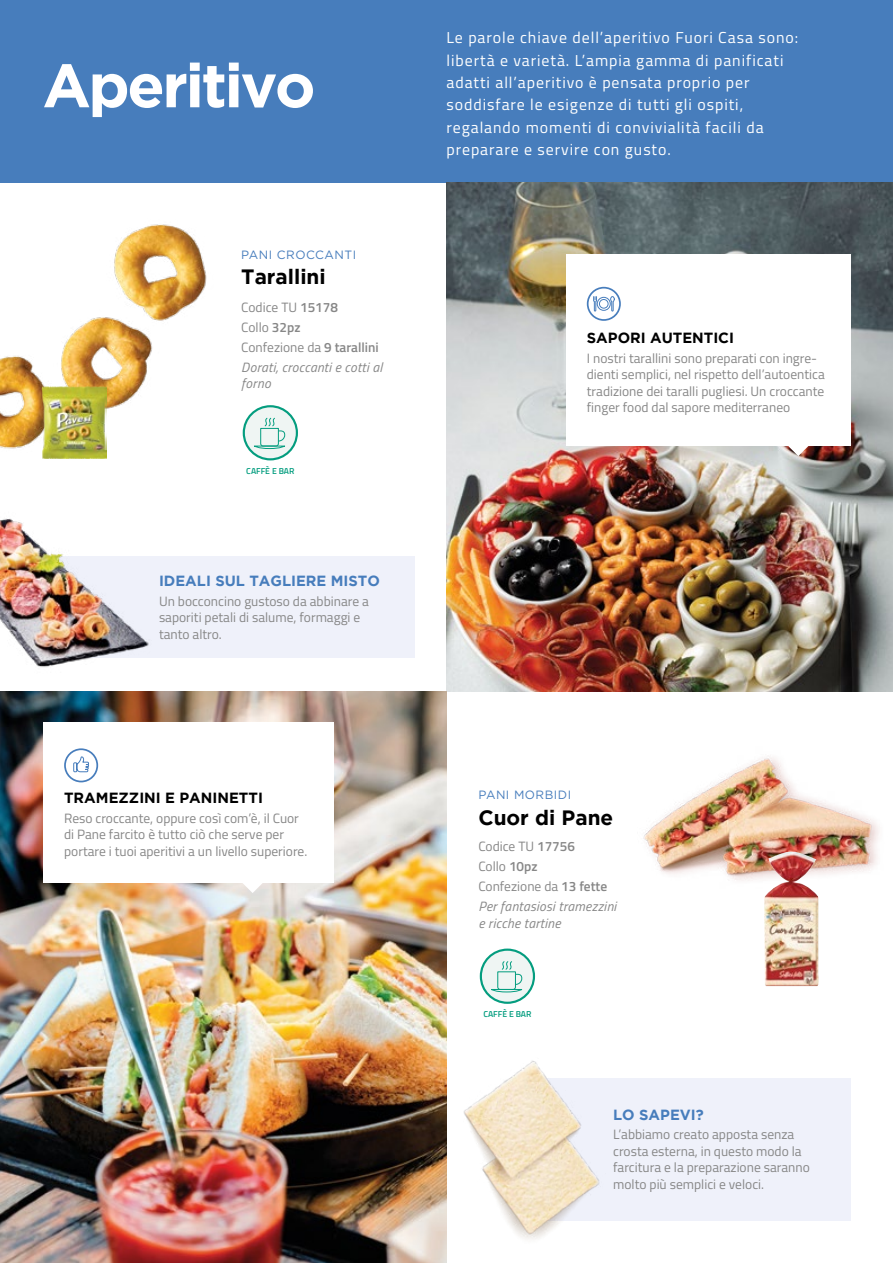
<style>
.page{position:relative;width:893px;height:1263px;background:#fff}
.page>*{position:absolute;margin:0;border:0;box-sizing:border-box;transform-origin:0 0}
.t1{font:700 61.2px "Gotham";letter-spacing:-.04em;color:#fff}
.t2{font:700 20.7px "Gotham";color:#000}
.t3{font:15.9px/22.4px "Titillium Web";letter-spacing:.06em;color:#fff}
.t4{font:700 14.7px "Gotham";color:#000}
.t5{font:700 14.7px "Gotham";color:#477dbc}
.t6{font:13.5px/16.5px "Titillium Web";color:#878787}
.t7{font:italic 13.5px "Titillium Web";letter-spacing:.02em;color:#878787}
.t8{font:12px "Gotham";letter-spacing:.04em;color:#477dbc}
.t9{font:600 8.7px "Titillium Web";color:#049d7f}
.s1{font-weight:600}
.s2{font-style:italic}
</style>
<div class="page">
<div style="left:0;top:0;width:893px;height:183px;background:#477dbc"></div>
<img style="left:446px;top:183px;width:447px;height:508px">
<img style="left:0;top:691px;width:446px;height:572px">
<div style="left:566px;top:254px;width:284px;height:191px;background:#fff"></div>
<div style="left:587px;top:287px;width:34px;height:34px;border:2px solid #477dbc;border-radius:50%"></div>
<svg style="left:593px;top:296px;width:22px;height:15px"></svg>
<div style="left:43px;top:722px;width:290px;height:160px;background:#fff"></div>
<div style="left:64px;top:748px;width:34px;height:34px;border:2px solid #477dbc;border-radius:50%"></div>
<svg style="left:73px;top:756px;width:16px;height:17px"></svg>
<div style="left:53px;top:556px;width:362px;height:102px;background:#eff1fa"></div>
<div style="left:524px;top:1078px;width:326px;height:142px;background:#eff1fa"></div>
<svg style="left:787px;top:445px;width:22px;height:11px"></svg>
<svg style="left:242px;top:882px;width:21px;height:11px"></svg>
<img style="left:405px;top:1002px;width:282px;height:261px">
<img style="left:643px;top:757px;width:236px;height:131px">
<img style="left:773px;top:851px;width:19px;height:6px">
<img style="left:0;top:224px;width:270px;height:237px">
<img style="left:43px;top:386px;width:63px;height:73px">
<img style="left:0;top:518px;width:149px;height:149px">
<svg style="left:244px;top:406px;width:53px;height:53px"></svg>
<div style="left:243px;top:405px;width:55px;height:55px;border:2px solid #049d7f;border-radius:50%"></div>
<svg style="left:253px;top:417px;width:33px;height:32px"></svg>
<svg style="left:481px;top:949px;width:53px;height:54px"></svg>
<div style="left:480px;top:948px;width:55px;height:56px;border:2px solid #049d7f;border-radius:50%"></div>
<svg style="left:490px;top:961px;width:33px;height:32px"></svg>
<h1 class="t1" style="left:43px;top:50px;width:274px">Aperitivo</h1>
<p class="t8" style="left:241px;top:247px;width:116px">PANI CROCCANTI</p>
<h2 class="t2" style="left:241px;top:265px;width:86px">Tarallini</h2>
<p class="t6" style="left:241px;top:296px;width:143px;line-height:20.1px">Codice TU <span class="s1">15178<br></span>Collo <span class="s1">32pz<br></span>Confezione da <span class="s1">9 tarallini<br></span><span class="s2">Dorati, croccanti e cotti al</span></p>
<p class="t7" style="left:241px;top:374px;width:31px">forno</p>
<p class="t9" style="left:246px;top:464px;width:50px">CAFFÈ E BAR</p>
<p class="t5" style="left:159px;top:572px;width:222px">IDEALI SUL TAGLIERE MISTO</p>
<p class="t6" style="left:159px;top:592px;width:211px">Un bocconcino gustoso da abbinare a saporiti petali di salume, formaggi e tanto altro.</p>
<p class="t4" style="left:64px;top:790px;width:200px">TRAMEZZINI E PANINETTI</p>
<p class="t6" style="left:64px;top:809px;width:245px">Reso croccante, oppure così com’è, il Cuor di Pane farcito è tutto ciò che serve per portare i tuoi aperitivi a un livello superiore.</p>
<p class="t3" style="left:446px;top:26px;width:353px">Le parole chiave dell’aperitivo Fuori Casa sono: libertà e varietà. L’ampia gamma di panificati adatti all’aperitivo è pensata proprio per soddisfare le esigenze di tutti gli ospiti, regalando momenti di convivialità facili da preparare e servire con gusto.</p>
<p class="t4" style="left:587px;top:330px;width:149px">SAPORI AUTENTICI</p>
<p class="t6" style="left:587px;top:349px;width:239px">I nostri tarallini sono preparati con ingre&shy;dienti semplici, nel rispetto dell’autoentica tradizione dei taralli pugliesi. Un croccante finger food dal sapore mediterraneo</p>
<p class="t8" style="left:478px;top:787px;width:94px">PANI MORBIDI</p>
<h2 class="t2" style="left:478px;top:806px;width:136px">Cuor di Pane</h2>
<p class="t6" style="left:478px;top:835px;width:140px;line-height:20.1px">Codice TU <span class="s1">17756<br></span>Collo <span class="s1">10pz<br></span>Confezione da <span class="s1">13 fette<br></span><span class="s2">Per fantasiosi tramezzini</span></p>
<p class="t7" style="left:478px;top:913px;width:84px">e ricche tartine</p>
<p class="t9" style="left:483px;top:1007px;width:50px">CAFFÈ E BAR</p>
<p class="t5" style="left:613px;top:1106px;width:92px">LO SAPEVI?</p>
<p class="t6" style="left:613px;top:1126px;width:198px">L’abbiamo creato apposta senza crosta esterna, in questo modo la farcitura e la preparazione saranno molto più semplici e veloci.</p>
</div>
